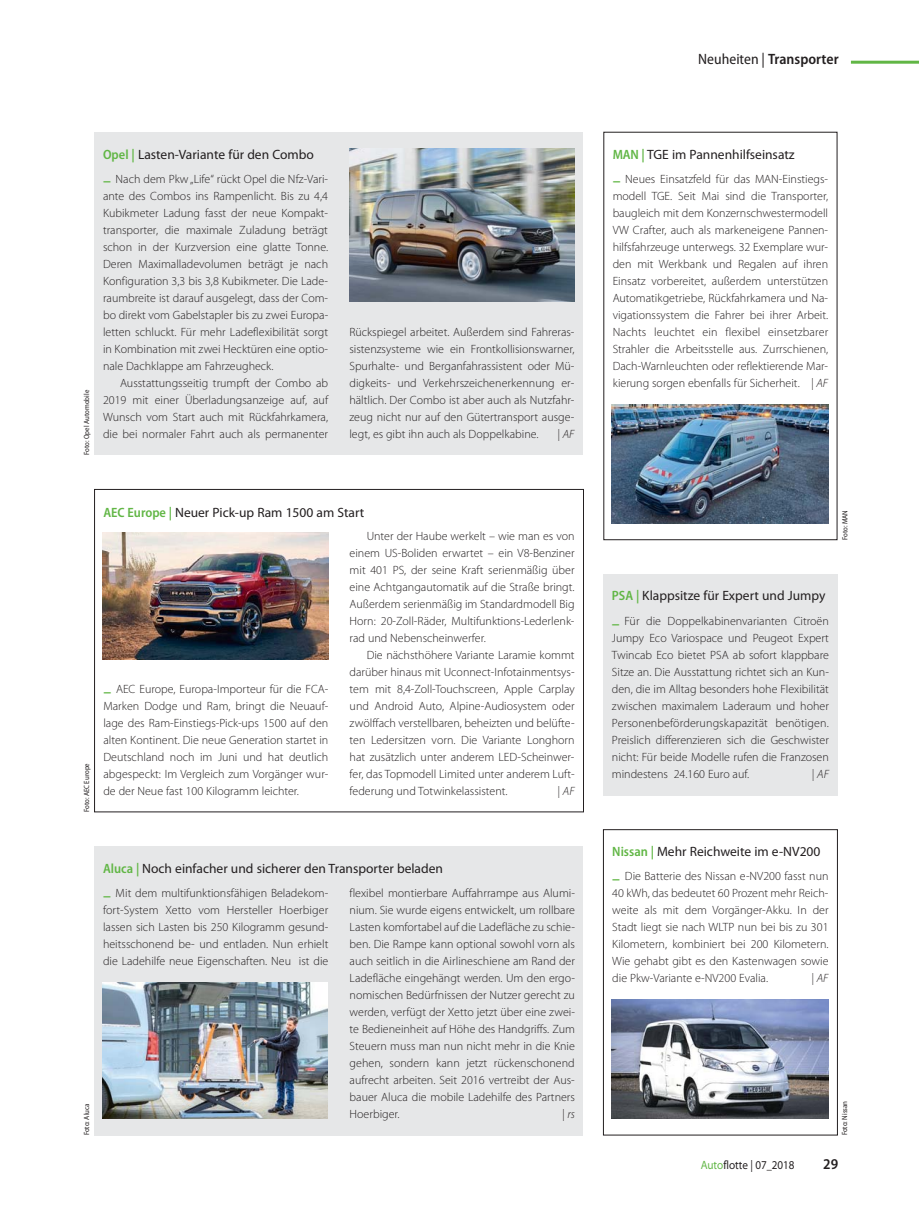
<style>
.page{position:relative;width:919px;height:1212px;background:#fff}
.page>*{position:absolute;margin:0;border:0;box-sizing:border-box;transform-origin:0 0}
.t1{font:600 semi-condensed 15px "Myriad Pro";color:#231f20}
.t2{font:13.5px "Myriad Pro";color:#231f20}
.t3{font:300 12px/17px "Myriad Pro";color:#231f20;text-align:justify}
.t4{font:semi-expanded 12px "Myriad Pro";color:#231f20;scale:.85 1}
.t5{font:italic 300 12px "Myriad Pro";color:#231f20}
.t6{font:semi-condensed 7.5px "Myriad Pro";color:#231f20}
.s1{font-weight:600;font-stretch:semi-condensed;color:#61b645}
.s2{font-weight:400}
.s3{font-style:italic}
.s4{color:#61b645}
</style>
<div class="page">
<hr style="left:850px;top:61px;width:68px;height:3px;background:#61b645">
<div style="left:603px;top:829px;width:234px;height:306px;border:1px solid #231f20"></div>
<div style="left:603px;top:574px;width:234px;height:221px;background:#e6e7e8"></div>
<img style="left:612px;top:999px;width:216px;height:119px">
<img style="left:612px;top:404px;width:216px;height:119px">
<div style="left:94px;top:132px;width:489px;height:323px;background:#e6e7e8"></div>
<div style="left:94px;top:489px;width:490px;height:323px;border:1px solid #231f20"></div>
<div style="left:94px;top:846px;width:489px;height:289px;background:#e6e7e8"></div>
<img style="left:349px;top:149px;width:226px;height:153px">
<img style="left:103px;top:532px;width:225px;height:127px">
<img style="left:102px;top:982px;width:225px;height:136px">
<p class="t6" style="left:82px;top:455px;width:67px;rotate:-90deg">Foto: Opel Automobile</p>
<p class="t2" style="left:103px;top:147px;width:212px"><span class="s1">Opel |</span> Lasten-Variante für den Combo</p>
<p class="t3" style="left:103px;top:172px;width:227px;text-indent:13px">Nach dem Pkw „Life“ rückt Opel die Nfz-Vari&shy;ante des Combos ins Rampenlicht. Bis zu 4,4<br>Kubikmeter Ladung fasst der neue Kompakt&shy;transporter, die maximale Zuladung beträgt schon in der Kurzversion eine glatte Tonne.<br>Deren Maximalladevolumen beträgt je nach Konfiguration 3,3 bis 3,8 Kubikmeter. Die Lade&shy;raumbreite ist darauf ausgelegt, dass der Com&shy;bo direkt vom Gabelstapler bis zu zwei Europa&shy;letten schluckt. Für mehr Ladeflexibilität sorgt in Kombination mit zwei Hecktüren eine optio&shy;nale Dachklappe am Fahrzeugheck.</p>
<p class="t3" style="left:103px;top:376px;width:226px;text-indent:17px">Ausstattungsseitig trumpft der Combo ab 2019 mit einer Überladungsanzeige auf, auf Wunsch vom Start auch mit Rückfahrkamera, die bei normaler Fahrt auch als permanenter</p>
<p class="t3" style="left:349px;top:325px;width:226px">Rückspiegel arbeitet. Außerdem sind Fahreras&shy;sistenzsysteme wie ein Frontkollisionswarner, Spurhalte- und Berganfahrassistent oder Mü&shy;digkeits- und Verkehrszeichenerkennung er&shy;hältlich. Der Combo ist aber auch als Nutzfahr&shy;zeug nicht nur auf den Gütertransport ausge&shy;legt, es gibt ihn auch als Doppelkabine.</p>
<p class="t5" style="left:557px;top:427px;width:19px">| AF</p>
<p class="t6" style="left:82px;top:812px;width:51px;rotate:-90deg">Foto: AEC Europe</p>
<p class="t2" style="left:103px;top:504px;width:262px"><span class="s1">AEC Europe |</span> Neuer Pick-up Ram 1500 am Start</p>
<p class="t3" style="left:103px;top:682px;width:226px;text-indent:13px">AEC Europe, Europa-Importeur für die FCA-Marken Dodge und Ram, bringt die Neuauf&shy;lage des Ram-Einstiegs-Pick-ups 1500 auf den alten Kontinent. Die neue Generation startet in Deutschland noch im Juni und hat deutlich abgespeckt: Im Vergleich zum Vorgänger wur&shy;de der Neue fast 100 Kilogramm leichter.</p>
<p class="t3" style="left:349px;top:529px;width:226px;text-indent:17px">Unter der Haube werkelt – wie man es von einem US-Boliden erwartet – ein V8-Benziner mit 401 PS, der seine Kraft serienmäßig über eine Achtgangautomatik auf die Straße bringt.<br>Außerdem serienmäßig im Standardmodell Big Horn: 20-Zoll-Räder, Multifunktions-Lederlenk&shy;rad und Nebenscheinwerfer.</p>
<p class="t3" style="left:349px;top:648px;width:226px;text-indent:17px">Die nächsthöhere Variante Laramie kommt darüber hinaus mit Uconnect-Infotainmentsys&shy;tem mit 8,4-Zoll-Touchscreen, Apple Carplay und Android Auto, Alpine-Audiosystem oder zwölffach verstellbaren, beheizten und belüfte&shy;ten Ledersitzen vorn. Die Variante Longhorn hat zusätzlich unter anderem LED-Scheinwer&shy;fer, das Topmodell Limited unter anderem Luft&shy;federung und Totwinkelassistent.</p>
<p class="t5" style="left:557px;top:784px;width:19px">| AF</p>
<p class="t6" style="left:82px;top:1135px;width:33px;rotate:-90deg">Foto: Aluca</p>
<p class="t2" style="left:103px;top:861px;width:341px"><span class="s1">Aluca |</span> Noch einfacher und sicherer den Transporter beladen</p>
<p class="t3" style="left:103px;top:886px;width:227px;text-indent:13px">Mit dem multifunktionsfähigen Beladekom&shy;fort-System Xetto vom Hersteller Hoerbiger lassen sich Lasten bis 250 Kilogramm gesund&shy;heitsschonend be- und entladen. Nun erhielt die Ladehilfe neue Eigenschaften. Neu ist die</p>
<p class="t3" style="left:349px;top:886px;width:227px">flexibel montierbare Auffahrrampe aus Alumi&shy;nium. Sie wurde eigens entwickelt, um rollbare Lasten komfortabel auf die Ladefläche zu schie&shy;ben. Die Rampe kann optional sowohl vorn als auch seitlich in die Airlineschiene am Rand der Ladefläche eingehängt werden. Um den ergo&shy;nomischen Bedürfnissen der Nutzer gerecht zu werden, verfügt der Xetto jetzt über eine zwei&shy;te Bedieneinheit auf Höhe des Handgriffs. Zum Steuern muss man nun nicht mehr in die Knie gehen, sondern kann jetzt rückenschonend aufrecht arbeiten. Seit 2016 vertreibt der Aus&shy;bauer Aluca die mobile Ladehilfe des Partners Hoerbiger.</p>
<p class="t5" style="left:562px;top:1107px;width:14px">| rs</p>
<p class="t1" style="left:698px;top:50px;width:142px"><span class="s2">Neuheiten |</span> Transporter</p>
<p class="t2" style="left:612px;top:146px;width:183px"><span class="s1">MAN |</span> TGE im Pannenhilfseinsatz</p>
<p class="t3" style="left:612px;top:172px;width:217px;text-indent:13px">Neues Einsatzfeld für das MAN-Einstiegs&shy;modell TGE. Seit Mai sind die Transporter, baugleich mit dem Konzernschwestermodell VW Crafter, auch als markeneigene Pannen&shy;hilfsfahrzeuge unterwegs. 32 Exemplare wur&shy;den mit Werkbank und Regalen auf ihren Einsatz vorbereitet, außerdem unterstützen Automatikgetriebe, Rückfahrkamera und Na&shy;vigationssystem die Fahrer bei ihrer Arbeit.<br>Nachts leuchtet ein flexibel einsetzbarer Strahler die Arbeitsstelle aus. Zurrschienen, Dach-Warnleuchten oder reflektierende Mar&shy;kierung sorgen ebenfalls für Sicherheit. <span class="s3">| AF</span></p>
<p class="t6" style="left:840px;top:540px;width:32px;rotate:-90deg">Foto: MAN</p>
<p class="t2" style="left:612px;top:588px;width:215px"><span class="s1">PSA |</span> Klappsitze für Expert und Jumpy</p>
<p class="t3" style="left:612px;top:614px;width:218px;text-indent:13px">Für die Doppelkabinenvarianten Citroën Jumpy Eco Variospace und Peugeot Expert Twincab Eco bietet PSA ab sofort klappbare Sitze an. Die Ausstattung richtet sich an Kun&shy;den, die im Alltag besonders hohe Flexibilität zwischen maximalem Laderaum und hoher Personenbeförderungskapazität benötigen.<br>Preislich differenzieren sich die Geschwister nicht: Für beide Modelle rufen die Franzosen mindestens 24.160 Euro auf.</p>
<p class="t5" style="left:811px;top:767px;width:19px">| AF</p>
<p class="t2" style="left:612px;top:843px;width:210px"><span class="s1">Nissan |</span> Mehr Reichweite im e-NV200</p>
<p class="t3" style="left:612px;top:869px;width:218px;text-indent:13px">Die Batterie des Nissan e-NV200 fasst nun 40 kWh, das bedeutet 60 Prozent mehr Reich&shy;weite als mit dem Vorgänger-Akku. In der Stadt liegt sie nach WLTP nun bei bis zu 301<br>Kilometern, kombiniert bei 200 Kilometern.<br>Wie gehabt gibt es den Kastenwagen sowie die Pkw-Variante e-NV200 Evalia.</p>
<p class="t5" style="left:811px;top:971px;width:19px">| AF</p>
<p class="t6" style="left:840px;top:1135px;width:36px;rotate:-90deg">Foto: Nissan</p>
<p class="t4" style="left:700px;top:1158px;width:112px"><span class="s4">Auto</span>flotte | 07_2018</p>
<p class="t1" style="left:823px;top:1155px;width:16px">29</p>
</div>
